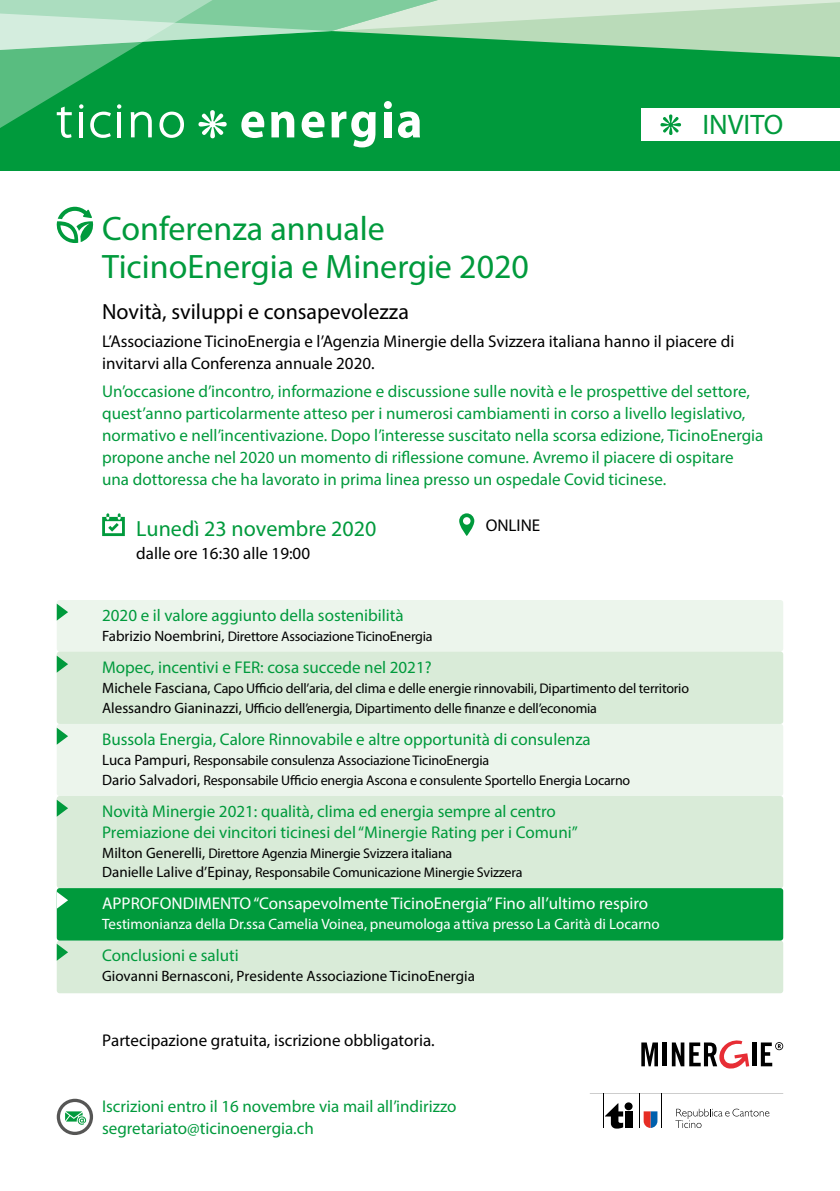
<style>
.page{position:relative;width:840px;height:1191px;background:#fff}
.page>*{position:absolute;margin:0;border:0;box-sizing:border-box;transform-origin:0 0}
.t1{font:34px/38px "Myriad Pro";color:#009a3c}
.t2{font:28.2px "Myriad Pro";color:#009a3c}
.t3{font:22px "Myriad Pro";color:#000}
.t4{font:22px "Myriad Pro";color:#009a3c}
.t5{font:17px/22px "Myriad Pro";color:#009a3c}
.t6{font:17px/22px "Myriad Pro";color:#000}
.t7{font:17px "Myriad Pro";color:#fff}
.t8{font:15px "Myriad Pro";color:#fff}
.t9{font:15px "Myriad Pro";color:#000}
.t10{font:14px/19.6px "Myriad Pro";letter-spacing:-.015em;color:#000}
.s1{font-size:15px}
</style>
<div class="page">
<div style="left:0;top:0;width:839px;height:170px;background:#009a3c"></div>
<svg style="left:459px;top:513px;width:15px;height:23px"></svg>
<div style="left:57px;top:600px;width:725px;height:51px;background:#ecf5ec;border-radius:3px"></div>
<div style="left:57px;top:724px;width:725px;height:72px;background:#ecf5ec;border-radius:3px"></div>
<div style="left:57px;top:651px;width:725px;height:73px;background:#d9ebd8;border-radius:3px"></div>
<div style="left:57px;top:796px;width:725px;height:92px;background:#d9ebd8;border-radius:3px"></div>
<div style="left:57px;top:940px;width:725px;height:53px;background:#d9ebd8;border-radius:3px"></div>
<div style="left:57px;top:888px;width:725px;height:52px;background:#009a3c;border-radius:3px"></div>
<svg style="left:57px;top:604px;width:11px;height:16px"></svg>
<svg style="left:57px;top:656px;width:11px;height:16px"></svg>
<svg style="left:57px;top:728px;width:11px;height:16px"></svg>
<svg style="left:57px;top:800px;width:11px;height:16px"></svg>
<svg style="left:57px;top:892px;width:11px;height:16px"></svg>
<svg style="left:57px;top:944px;width:11px;height:16px"></svg>
<svg style="left:56px;top:207px;width:38px;height:36px"></svg>
<svg style="left:102px;top:513px;width:23px;height:23px"></svg>
<svg style="left:57px;top:1098px;width:36px;height:37px"></svg>
<svg style="left:0;top:0;width:839px;height:147px"></svg>
<svg style="left:641px;top:1042px;width:16px;height:24px"></svg>
<hr style="left:662px;top:1042px;width:4px;height:24px;background:#000">
<svg style="left:752px;top:1042px;width:3px;height:24px"></svg>
<svg style="left:671px;top:1040px;width:77px;height:29px"></svg>
<svg style="left:760px;top:1042px;width:22px;height:24px"></svg>
<hr style="left:603px;top:1093px;width:1px;height:35px;background:#000">
<hr style="left:589px;top:1093px;width:193px;height:1px;background:#000">
<hr style="left:639px;top:1093px;width:1px;height:35px;background:#000">
<hr style="left:661px;top:1093px;width:1px;height:35px;background:#000">
<div style="left:624px;top:1111px;width:7px;height:16px;background:#000"></div>
<div style="left:624px;top:1102px;width:8px;height:8px;background:#000;border-radius:50%"></div>
<svg style="left:605px;top:1103px;width:17px;height:25px"></svg>
<svg style="left:675px;top:1108px;width:94px;height:20px"></svg>
<svg style="left:643px;top:1111px;width:14px;height:17px"></svg>
<h2 class="t2" style="left:702px;top:107px;width:82px">INVITO</h2>
<h1 class="t1" style="left:102px;top:209px;width:428px">Conferenza annuale<br>TicinoEnergia e Minergie 2020</h1>
<p class="t3" style="left:102px;top:298px;width:308px">Novità, sviluppi e consapevolezza</p>
<p class="t6" style="left:102px;top:330px;width:633px">L’Associazione TicinoEnergia e l’Agenzia Minergie della Svizzera italiana hanno il piacere di invitarvi alla Conferenza annuale 2020.</p>
<p class="t5" style="left:102px;top:380px;width:662px">Un’occasione d’incontro, informazione e discussione sulle novità e le prospettive del settore, quest’anno particolarmente atteso per i numerosi cambiamenti in corso a livello legislativo, normativo e nell’incentivazione. Dopo l’interesse suscitato nella scorsa edizione, TicinoEnergia propone anche nel 2020 un momento di riflessione comune. Avremo il piacere di ospitare una dottoressa che ha lavorato in prima linea presso un ospedale Covid ticinese.</p>
<p class="t4" style="left:136px;top:515px;width:241px">Lunedì 23 novembre 2020</p>
<p class="t6" style="left:136px;top:542px;width:175px">dalle ore 16:30 alle 19:00</p>
<p class="t6" style="left:485px;top:514px;width:56px">ONLINE</p>
<p class="t5" style="left:102px;top:603px;width:303px">2020 e il valore aggiunto della sostenibilità</p>
<p class="t10" style="left:102px;top:626px;width:332px"><span class="s1">Fabrizio Noembrini,</span> Direttore Associazione TicinoEnergia</p>
<p class="t5" style="left:102px;top:655px;width:331px">Mopec, incentivi e FER: cosa succede nel 2021?</p>
<p class="t10" style="left:102px;top:678px;width:588px"><span class="s1">Michele Fasciana,</span> Capo Ufficio dell’aria, del clima e delle energie rinnovabili, Dipartimento del territorio<br><span class="s1">Alessandro Gianinazzi,</span> Ufficio dell’energia, Dipartimento delle finanze e dell’economia</p>
<p class="t5" style="left:102px;top:727px;width:490px">Bussola Energia, Calore Rinnovabile e altre opportunità di consulenza</p>
<p class="t10" style="left:102px;top:750px;width:529px"><span class="s1">Luca Pampuri,</span> Responsabile consulenza Associazione TicinoEnergia<br><span class="s1">Dario Salvadori,</span> Responsabile Ufficio energia Ascona e consulente Sportello Energia Locarno</p>
<p class="t5" style="left:102px;top:800px;width:477px;line-height:21.4px">Novità Minergie 2021: qualità, clima ed energia sempre al centro<br>Premiazione dei vincitori ticinesi del “Minergie Rating per i Comuni”</p>
<p class="t10" style="left:102px;top:843px;width:421px;line-height:19px"><span class="s1">Milton Generelli,</span> Direttore Agenzia Minergie Svizzera italiana<br><span class="s1">Danielle Lalive d’Epinay,</span> Responsabile Comunicazione Minergie Svizzera</p>
<p class="t7" style="left:102px;top:892px;width:547px">APPROFONDIMENTO “Consapevolmente TicinoEnergia” Fino all’ultimo respiro</p>
<p class="t8" style="left:102px;top:914px;width:559px">Testimonianza della Dr.ssa Camelia Voinea, pneumologa attiva presso La Carità di Locarno</p>
<p class="t5" style="left:102px;top:944px;width:138px">Conclusioni e saluti</p>
<p class="t9" style="left:102px;top:966px;width:374px">Giovanni Bernasconi, Presidente Associazione TicinoEnergia</p>
<p class="t6" style="left:102px;top:1029px;width:334px">Partecipazione gratuita, iscrizione obbligatoria.</p>
<p class="t5" style="left:102px;top:1095px;width:356px">Iscrizioni entro il 16 novembre via mail all’indirizzo segretariato@ticinoenergia.ch</p>
</div>
